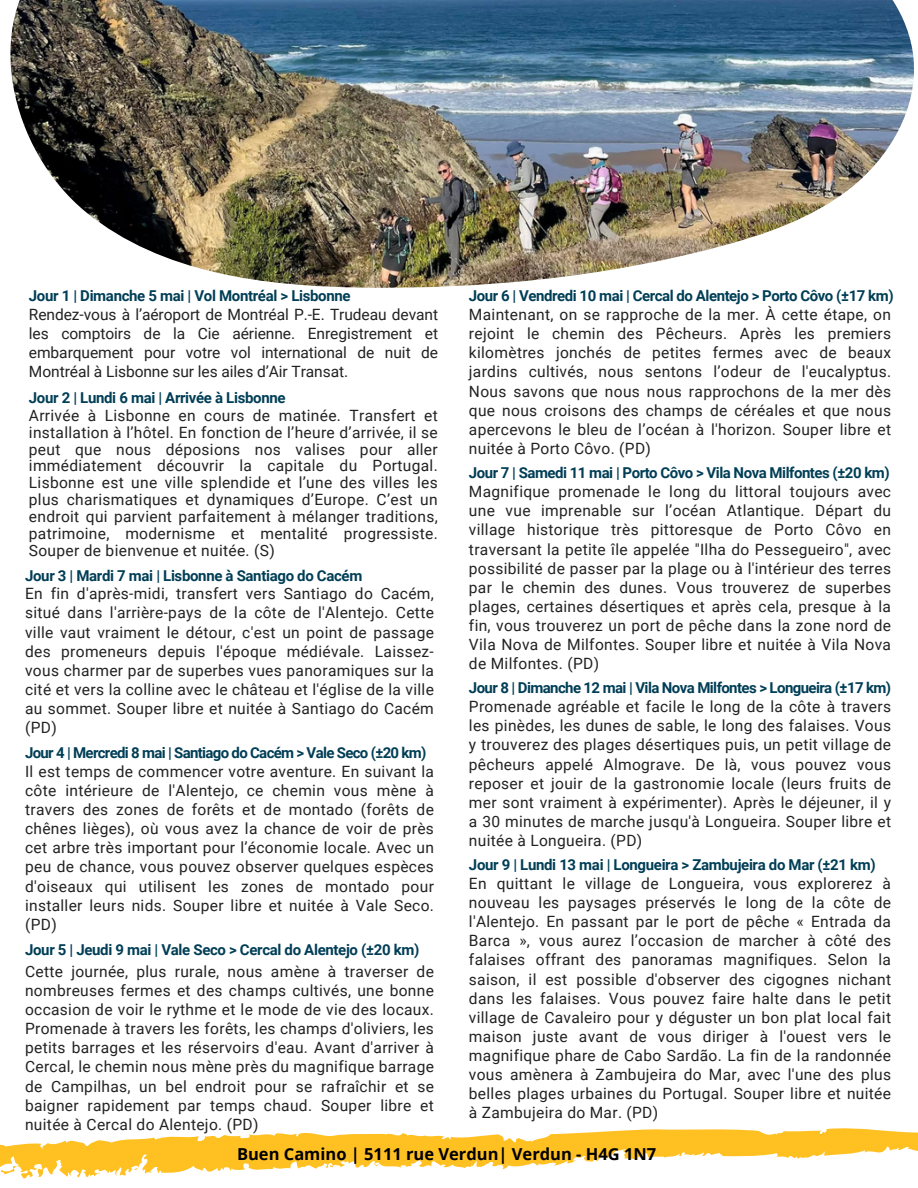
<style>
.page{position:relative;width:918px;height:1188px;background:#fff}
.page>*{position:absolute;margin:0;border:0;box-sizing:border-box;transform-origin:0 0}
.t1{font:700 16.5px "Open Sans";color:#000}
.t2{font:15.6px/19.2px "Roboto";letter-spacing:.02em;color:#222;text-align:justify}
.t3{font:700 15px "Roboto";letter-spacing:-.02em;color:#003e56}
.t4{font:700 15px "Roboto";letter-spacing:-.04em;color:#003e56}
.t5{font:700 15px "Roboto";letter-spacing:-.045em;color:#003e56}
</style>
<div class="page">
<img style="left:10px;top:0;width:904px;height:288px">
<svg style="left:0;top:1128px;width:918px;height:51px;fill:#ffc022"></svg>
<p class="t3" style="left:469px;top:287px;width:426px">Jour 6 | Vendredi 10 mai | Cercal do Alentejo &gt; Porto Côvo (±17 km)</p>
<p class="t2" style="left:469px;top:305px;width:424px">Maintenant, on se rapproche de la mer. À cette étape, on rejoint le chemin des Pêcheurs. Après les premiers kilomètres jonchés de petites fermes avec de beaux jardins cultivés, nous sentons l’odeur de l'eucalyptus.<br>Nous savons que nous nous rapprochons de la mer dès que nous croisons des champs de céréales et que nous apercevons le bleu de l’océan à l'horizon. Souper libre et nuitée à Porto Côvo. (PD)</p>
<p class="t3" style="left:469px;top:464px;width:422px">Jour 7 | Samedi 11 mai | Porto Côvo &gt; Vila Nova Milfontes (±20 km)</p>
<p class="t2" style="left:469px;top:482px;width:424px">Magnifique promenade le long du littoral toujours avec une vue imprenable sur l’océan Atlantique. Départ du village historique très pittoresque de Porto Côvo en traversant la petite île appelée "Ilha do Pessegueiro", avec possibilité de passer par la plage ou à l'intérieur des terres par le chemin des dunes. Vous trouverez de superbes plages, certaines désertiques et après cela, presque à la fin, vous trouverez un port de pêche dans la zone nord de Vila Nova de Milfontes. Souper libre et nuitée à Vila Nova de Milfontes. (PD)</p>
<p class="t4" style="left:469px;top:679px;width:424px">Jour 8 | Dimanche 12 mai | Vila Nova Milfontes &gt; Longueira (±17 km)</p>
<p class="t2" style="left:469px;top:697px;width:424px">Promenade agréable et facile le long de la côte à travers les pinèdes, les dunes de sable, le long des falaises. Vous y trouverez des plages désertiques puis, un petit village de pêcheurs appelé Almograve. De là, vous pouvez vous reposer et jouir de la gastronomie locale (leurs fruits de mer sont vraiment à expérimenter). Après le déjeuner, il y a 30 minutes de marche jusqu'à Longueira. Souper libre et nuitée à Longueira. (PD)</p>
<p class="t3" style="left:29px;top:287px;width:323px">Jour 1 | Dimanche 5 mai | Vol Montréal &gt; Lisbonne</p>
<p class="t2" style="left:29px;top:305px;width:411px">Rendez-vous à l’aéroport de Montréal P.-E. Trudeau devant les comptoirs de la Cie aérienne. Enregistrement et embarquement pour votre vol international de nuit de Montréal à Lisbonne sur les ailes d’Air Transat.</p>
<p class="t3" style="left:29px;top:389px;width:258px">Jour 2 | Lundi 6 mai | Arrivée à Lisbonne</p>
<p class="t2" style="left:29px;top:407px;width:410px;line-height:16.8px">Arrivée à Lisbonne en cours de matinée. Transfert et installation à l’hôtel. En fonction de l’heure d’arrivée, il se peut que nous déposions nos valises pour aller immédiatement découvrir la capitale du Portugal.<br>Lisbonne est une ville splendide et l’une des villes les plus charismatiques et dynamiques d’Europe. C’est un endroit qui parvient parfaitement à mélanger traditions, patrimoine, modernisme et mentalité progressiste.<br>Souper de bienvenue et nuitée. (S)</p>
<p class="t3" style="left:25px;top:567px;width:339px">Jour 3 | Mardi 7 mai | Lisbonne à Santiago do Cacém</p>
<p class="t2" style="left:25px;top:584px;width:410px">En fin d'après-midi, transfert vers Santiago do Cacém, situé dans l'arrière-pays de la côte de l'Alentejo. Cette ville vaut vraiment le détour, c'est un point de passage des promeneurs depuis l'époque médiévale. Laissez&shy;vous charmer par de superbes vues panoramiques sur la cité et vers la colline avec le château et l'église de la ville au sommet. Souper libre et nuitée à Santiago do Cacém (PD)</p>
<p class="t5" style="left:25px;top:745px;width:403px">Jour 4 | Mercredi 8 mai | Santiago do Cacém &gt; Vale Seco (±20 km)</p>
<p class="t2" style="left:25px;top:762px;width:410px">Il est temps de commencer votre aventure. En suivant la côte intérieure de l'Alentejo, ce chemin vous mène à travers des zones de forêts et de montado (forêts de chênes lièges), où vous avez la chance de voir de près cet arbre très important pour l’économie locale. Avec un peu de chance, vous pouvez observer quelques espèces d'oiseaux qui utilisent les zones de montado pour installer leurs nids. Souper libre et nuitée à Vale Seco. (PD)</p>
<p class="t3" style="left:25px;top:941px;width:396px">Jour 5 | Jeudi 9 mai | Vale Seco &gt; Cercal do Alentejo (±20 km)</p>
<p class="t2" style="left:25px;top:962px;width:410px">Cette journée, plus rurale, nous amène à traverser de nombreuses fermes et des champs cultivés, une bonne occasion de voir le rythme et le mode de vie des locaux.<br>Promenade à travers les forêts, les champs d'oliviers, les petits barrages et les réservoirs d'eau. Avant d'arriver à Cercal, le chemin nous mène près du magnifique barrage de Campilhas, un bel endroit pour se rafraîchir et se baigner rapidement par temps chaud. Souper libre et nuitée à Cercal do Alentejo. (PD)</p>
<p class="t3" style="left:469px;top:856px;width:408px">Jour 9 | Lundi 13 mai | Longueira &gt; Zambujeira do Mar (±21 km)</p>
<p class="t2" style="left:469px;top:874px;width:424px">En quittant le village de Longueira, vous explorerez à nouveau les paysages préservés le long de la côte de l'Alentejo. En passant par le port de pêche « Entrada da Barca », vous aurez l’occasion de marcher à côté des falaises offrant des panoramas magnifiques. Selon la saison, il est possible d'observer des cigognes nichant dans les falaises. Vous pouvez faire halte dans le petit village de Cavaleiro pour y déguster un bon plat local fait maison juste avant de vous diriger à l'ouest vers le magnifique phare de Cabo Sardão. La fin de la randonnée vous amènera à Zambujeira do Mar, avec l'une des plus belles plages urbaines du Portugal. Souper libre et nuitée à Zambujeira do Mar. (PD)</p>
<p class="t1" style="left:237px;top:1142px;width:421px">Buen Camino | 5111 rue Verdun| Verdun - H4G 1N7</p>
</div>
